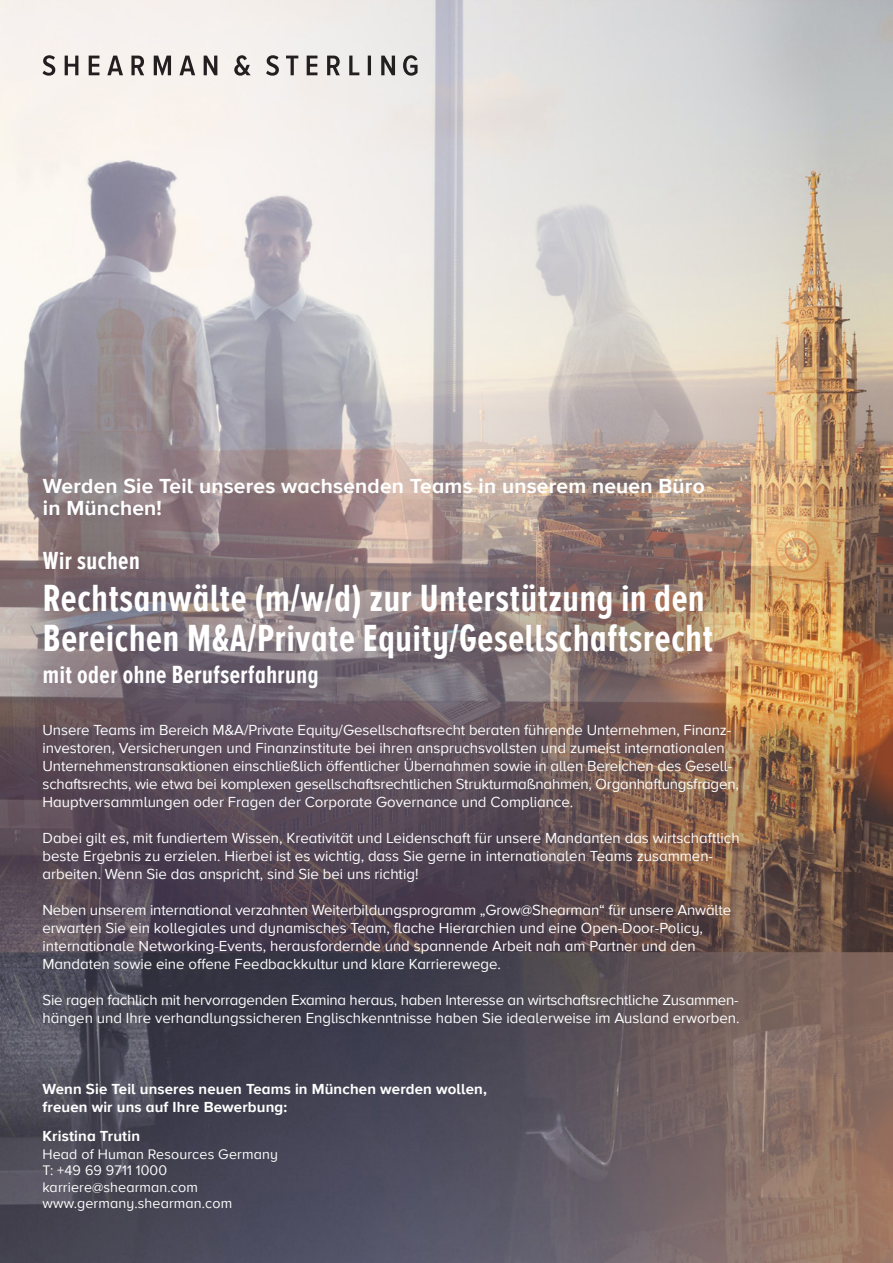
<style>
.page{position:relative;width:893px;height:1263px;background:#fff}
.page>*{position:absolute;margin:0;border:0;box-sizing:border-box;transform-origin:0 0}
.t1{font:700 39px/40.5px "Proxima Nova A Ex Cn";letter-spacing:.02em;color:#fff}
.t2{font:700 25.5px "Proxima Nova A Ex Cn";letter-spacing:.02em;color:#fff}
.t3{font:700 21px/22.5px "Proxima Nova A";letter-spacing:.01em;color:#fff}
.t4{font:15px/18px "Proxima Nova A";color:#fff}
.t5{font:700 15px/18px "Proxima Nova A";letter-spacing:.01em;color:#fff}
.t6{font:14.25px/16.5px "Proxima Nova A";letter-spacing:.01em;color:#fff}
</style>
<div class="page">
<img style="left:0;top:0;width:893px;height:1263px">
<svg style="left:43px;top:55px;width:375px;height:21px;background:#b5b1af"></svg>
<h3 class="t3" style="left:43px;top:474px;width:663px">Werden Sie Teil unseres wachsenden Teams in unserem neuen Büro in München!</h3>
<h2 class="t2" style="left:43px;top:542px;width:98px">Wir suchen</h2>
<h1 class="t1" style="left:43px;top:577px;width:671px">Rechtsanwälte (m/w/d) zur Unterstützung in den<br>Bereichen M&amp;A/Private Equity/Gesellschaftsrecht</h1>
<h2 class="t2" style="left:43px;top:656px;width:277px">mit oder ohne Berufserfahrung</h2>
<p class="t4" style="left:43px;top:720px;width:698px">Unsere Teams im Bereich M&amp;A/Private Equity/Gesellschaftsrecht beraten führende Unternehmen, Finanz&shy;investoren, Versicherungen und Finanzinstitute bei ihren anspruchsvollsten und zumeist internationalen Unternehmenstransaktionen einschließlich öffentlicher Übernahmen sowie in allen Bereichen des Gesell&shy;schaftsrechts, wie etwa bei komplexen gesellschaftsrechtlichen Strukturmaßnahmen, Organhaftungsfragen, Hauptversammlungen oder Fragen der Corporate Governance und Compliance.</p>
<p class="t4" style="left:43px;top:828px;width:699px">Dabei gilt es, mit fundiertem Wissen, Kreativität und Leidenschaft für unsere Mandanten das wirtschaftlich beste Ergebnis zu erzielen. Hierbei ist es wichtig, dass Sie gerne in internationalen Teams zusammen&shy;arbeiten. Wenn Sie das anspricht, sind Sie bei uns richtig!</p>
<p class="t4" style="left:43px;top:900px;width:690px">Neben unserem international verzahnten Weiterbildungsprogramm „Grow@Shearman“ für unsere Anwälte erwarten Sie ein kollegiales und dynamisches Team, flache Hierarchien und eine Open-Door-Policy, internationale Networking-Events, herausfordernde und spannende Arbeit nah am Partner und den Mandaten sowie eine offene Feedbackkultur und klare Karrierewege.</p>
<p class="t4" style="left:43px;top:990px;width:698px">Sie ragen fachlich mit hervorragenden Examina heraus, haben Interesse an wirtschaftsrechtliche Zusammen&shy;hängen und Ihre verhandlungssicheren Englischkenntnisse haben Sie idealerweise im Ausland erworben.</p>
<p class="t5" style="left:43px;top:1080px;width:446px">Wenn Sie Teil unseres neuen Teams in München werden wollen, freuen wir uns auf Ihre Bewerbung:</p>
<p class="t5" style="left:43px;top:1126px;width:99px">Kristina Trutin</p>
<p class="t6" style="left:43px;top:1145px;width:237px">Head of Human Resources Germany<br>T: +49 69 9711 1000 karriere@shearman.com www.germany.shearman.com</p>
</div>
